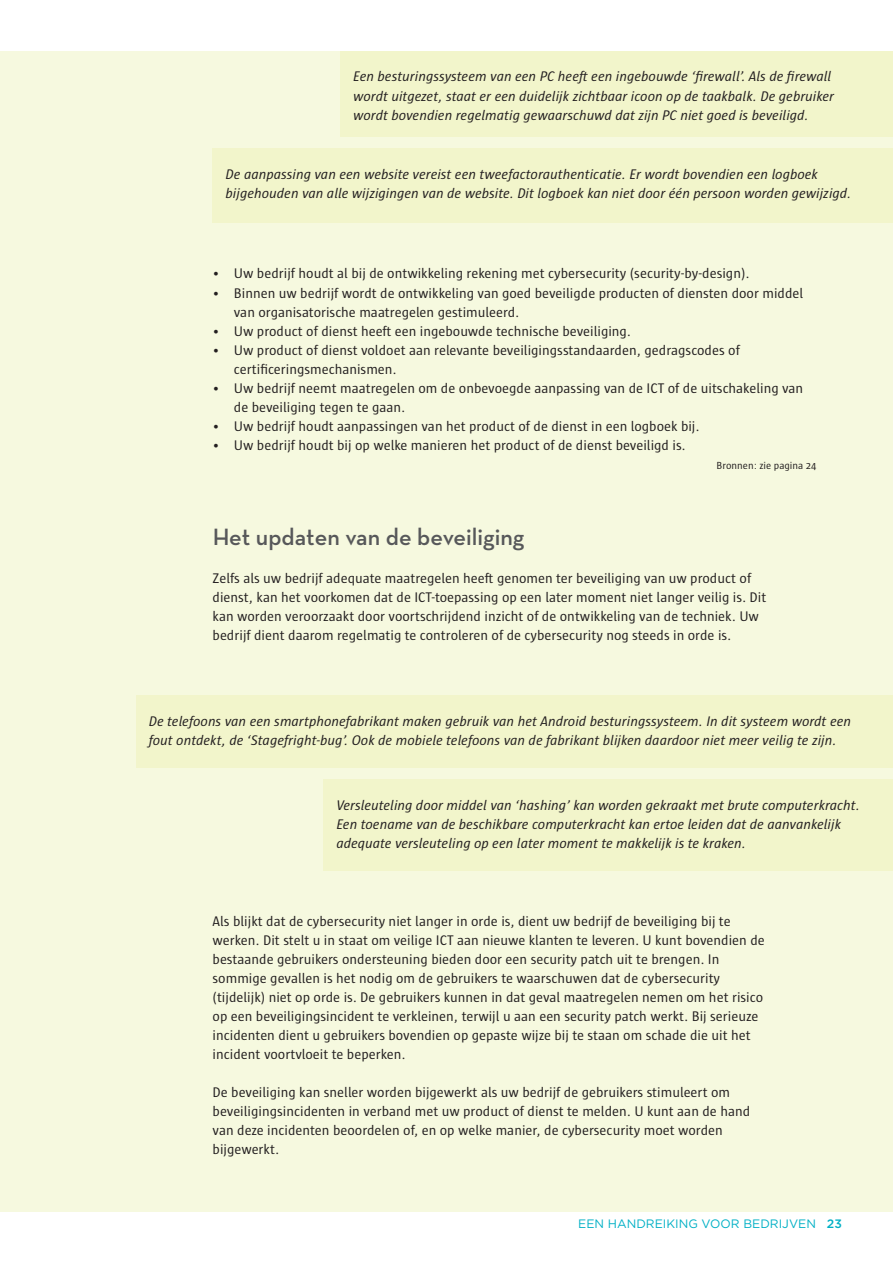
<style>
.page{position:relative;width:893px;height:1263px;background:#fff}
.page>*{position:absolute;margin:0;border:0;box-sizing:border-box;transform-origin:0 0}
.t1{font:600 24px "Neutraface Text";color:#57585a}
.t2{font:14.25px/19px "Sun";color:#231f20}
.t3{font:italic 14.25px/19px "Sun";color:#231f20}
.t4{font:12.15px "Gotham";color:#00b0c5}
.t5{font:10.5px "Sun";color:#231f20}
.s1{font-weight:500}
</style>
<div class="page">
<div style="left:0;top:51px;width:893px;height:1161px;background:#f6f9df"></div>
<div style="left:406px;top:51px;width:487px;height:85px;background:#f2f5cb"></div>
<div style="left:274px;top:148px;width:619px;height:75px;background:#f2f5cb"></div>
<div style="left:196px;top:695px;width:697px;height:72px;background:#f2f5cb"></div>
<div style="left:388px;top:779px;width:505px;height:92px;background:#f2f5cb"></div>
<div style="left:340px;top:51px;width:536px;height:85px;background:#f2f5cb"></div>
<div style="left:213px;top:148px;width:663px;height:75px;background:#f2f5cb"></div>
<div style="left:136px;top:695px;width:740px;height:72px;background:#f2f5cb"></div>
<div style="left:324px;top:779px;width:552px;height:92px;background:#f2f5cb"></div>
<p class="t3" style="left:353px;top:67px;width:482px">Een besturingssysteem van een PC heeft een ingebouwde ‘firewall’. Als de firewall wordt uitgezet, staat er een duidelijk zichtbaar icoon op de taakbalk. De gebruiker wordt bovendien regelmatig gewaarschuwd dat zijn PC niet goed is beveiligd.</p>
<p class="t3" style="left:226px;top:164px;width:627px">De aanpassing van een website vereist een tweefactorauthenticatie. Er wordt bovendien een logboek bijgehouden van alle wijzigingen van de website. Dit logboek kan niet door één persoon worden gewijzigd.</p>
<p class="t2" style="left:213px;top:264px;width:538px">• Uw bedrijf houdt al bij de ontwikkeling rekening met cybersecurity (security-by-design).</p>
<p class="t2" style="left:234px;top:283px;width:571px;text-indent:-21px">• Binnen uw bedrijf wordt de ontwikkeling van goed beveiligde producten of diensten door middel van organisatorische maatregelen gestimuleerd.</p>
<p class="t2" style="left:213px;top:322px;width:420px">• Uw product of dienst heeft een ingebouwde technische beveiliging.</p>
<p class="t2" style="left:234px;top:341px;width:507px;text-indent:-21px">• Uw product of dienst voldoet aan relevante beveiligingsstandaarden, gedragscodes of certificeringsmechanismen.</p>
<p class="t2" style="left:234px;top:379px;width:571px;text-indent:-21px">• Uw bedrijf neemt maatregelen om de onbevoegde aanpassing van de ICT of de uitschakeling van de beveiliging tegen te gaan.</p>
<p class="t2" style="left:213px;top:417px;width:488px">• Uw bedrijf houdt aanpassingen van het product of de dienst in een logboek bij.</p>
<p class="t2" style="left:213px;top:436px;width:475px">• Uw bedrijf houdt bij op welke manieren het product of de dienst beveiligd is.</p>
<p class="t5" style="left:717px;top:460px;width:101px">Bronnen: zie pagina 24</p>
<h1 class="t1" style="left:213px;top:522px;width:313px">Het updaten van de beveiliging</h1>
<p class="t2" style="left:213px;top:569px;width:555px">Zelfs als uw bedrijf adequate maatregelen heeft genomen ter beveiliging van uw product of dienst, kan het voorkomen dat de ICT-toepassing op een later moment niet langer veilig is. Dit kan worden veroorzaakt door voortschrijdend inzicht of de ontwikkeling van de techniek. Uw bedrijf dient daarom regelmatig te controleren of de cybersecurity nog steeds in orde is.</p>
<p class="t3" style="left:149px;top:712px;width:704px">De telefoons van een smartphonefabrikant maken gebruik van het Android besturingssysteem. In dit systeem wordt een fout ontdekt, de ‘Stagefright-bug’. Ook de mobiele telefoons van de fabrikant blijken daardoor niet meer veilig te zijn.</p>
<p class="t3" style="left:336px;top:796px;width:525px">Versleuteling door middel van ‘hashing’ kan worden gekraakt met brute computerkracht.<br>Een toename van de beschikbare computerkracht kan ertoe leiden dat de aanvankelijk adequate versleuteling op een later moment te makkelijk is te kraken.</p>
<p class="t2" style="left:213px;top:912px;width:554px">Als blijkt dat de cybersecurity niet langer in orde is, dient uw bedrijf de beveiliging bij te werken. Dit stelt u in staat om veilige ICT aan nieuwe klanten te leveren. U kunt bovendien de bestaande gebruikers ondersteuning bieden door een security patch uit te brengen. In sommige gevallen is het nodig om de gebruikers te waarschuwen dat de cybersecurity (tijdelijk) niet op orde is. De gebruikers kunnen in dat geval maatregelen nemen om het risico op een beveiligingsincident te verkleinen, terwijl u aan een security patch werkt. Bij serieuze incidenten dient u gebruikers bovendien op gepaste wijze bij te staan om schade die uit het incident voortvloeit te beperken.</p>
<p class="t2" style="left:213px;top:1083px;width:539px">De beveiliging kan sneller worden bijgewerkt als uw bedrijf de gebruikers stimuleert om beveiligingsincidenten in verband met uw product of dienst te melden. U kunt aan de hand van deze incidenten beoordelen of, en op welke manier, de cybersecurity moet worden bijgewerkt.</p>
<p class="t4" style="left:578px;top:1219px;width:265px">EEN HANDREIKING VOOR BEDRIJVEN <span class="s1">23</span></p>
</div>
